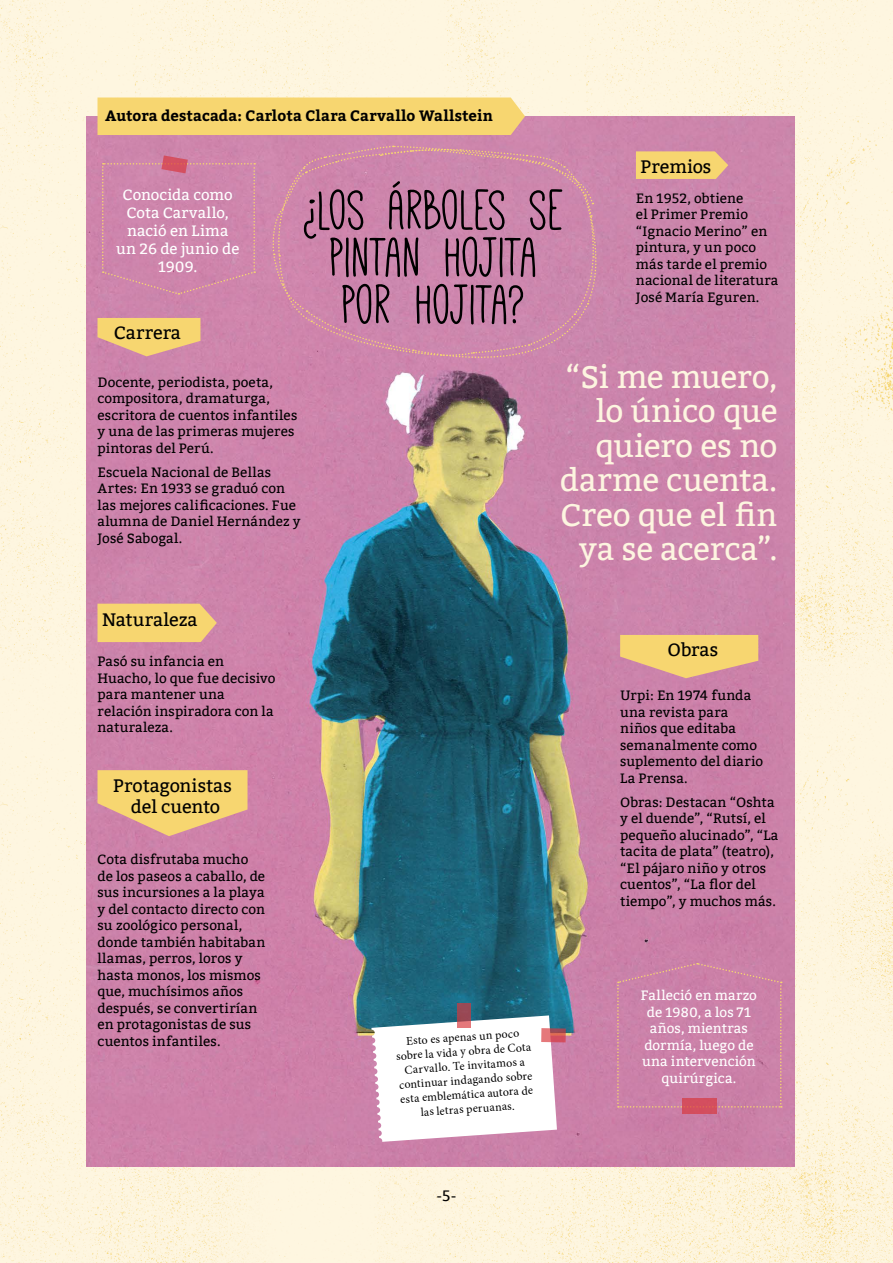
<style>
.page{position:relative;width:893px;height:1263px;background:#fff}
.page>*{position:absolute;margin:0;border:0;box-sizing:border-box;transform-origin:0 0}
.t1{font:62.1px/47.2px "Mathlete Bulky";letter-spacing:.015em;color:#000;text-align:center}
.t2{font:31.5px/34.5px "Bitter";letter-spacing:-.005em;color:#fdf5e0;text-align:right}
.t3{font:18px/21px "Bitter";color:#000;text-align:center}
.t4{font:15px/18px "Bitter";letter-spacing:.01em;color:#fff;text-align:center}
.t5{font:700 15px "Bitter";letter-spacing:.01em;color:#000}
.t6{font:15px "Bitter";color:#000}
.t7{font:13.5px/16.5px "Bitter";letter-spacing:.01em;color:#000}
.t8{font:13.5px/16.5px "Bitter";letter-spacing:.01em;color:#fff;text-align:center}
.t9{font:12px/14.4px "Minion Pro";color:#000;text-align:center}
</style>
<div class="page">
<img style="left:0;top:0;width:893px;height:1263px">
<img style="left:86px;top:116px;width:708px;height:1050px">
<div style="left:98px;top:98px;width:427px;height:37px;background:#f7d670"></div>
<svg style="left:98px;top:604px;width:119px;height:38px;background:#f4d074"></svg>
<svg style="left:636px;top:151px;width:92px;height:28px;background:#f3cf74"></svg>
<svg style="left:98px;top:318px;width:102px;height:38px;background:#edc47c"></svg>
<svg style="left:98px;top:770px;width:150px;height:66px;background:#edc27c"></svg>
<svg style="left:620px;top:635px;width:138px;height:43px;background:#edc37c"></svg>
<div style="left:617px;top:962px;width:165px;height:145px;background:#cb81a8"></div>
<svg style="left:371px;top:1015px;width:186px;height:127px"></svg>
<svg style="left:457px;top:1003px;width:14px;height:25px"></svg>
<svg style="left:541px;top:1028px;width:25px;height:14px"></svg>
<div style="left:102px;top:155px;width:153px;height:140px;background:#ce85ac"></div>
<div style="left:682px;top:1099px;width:34px;height:15px;background:#d34e5e"></div>
<div style="left:272px;top:145px;width:327px;height:221px;background:#cd86ad"></div>
<p class="t5" style="left:105px;top:107px;width:389px">Autora destacada: Carlota Clara Carvallo Wallstein</p>
<p class="t4" style="left:116px;top:186px;width:125px">Conocida como<br>Cota Carvallo, nació en Lima un 26 de junio de<br>1909.</p>
<h3 class="t3" style="left:114px;top:323px;width:69px">Carrera</h3>
<h1 class="t1" style="left:304px;top:186px;width:262px">¿LOS ÁRBOLES SE<br>PINTAN HOJITA<br>POR HOJITA?</h1>
<h3 class="t3" style="left:640px;top:156px;width:72px">Premios</h3>
<p class="t7" style="left:636px;top:190px;width:144px">En 1952, obtiene<br>el Primer Premio “Ignacio Merino” en pintura, y un poco más tarde el premio nacional de literatura<br>José María Eguren.</p>
<p class="t7" style="left:98px;top:374px;width:201px">Docente, periodista, poeta, compositora, dramaturga, escritora de cuentos infantiles y una de las primeras mujeres pintoras del Perú.</p>
<p class="t7" style="left:98px;top:464px;width:205px">Escuela Nacional de Bellas<br>Artes: En 1933 se graduó con las mejores calificaciones. Fue alumna de Daniel Hernández y<br>José Sabogal.</p>
<h3 class="t3" style="left:102px;top:610px;width:97px">Naturaleza</h3>
<p class="t7" style="left:98px;top:653px;width:179px">Pasó su infancia en<br>Huacho, lo que fue decisivo para mantener una relación inspiradora con la naturaleza.</p>
<h3 class="t3" style="left:113px;top:775px;width:120px">Protagonistas del cuento</h3>
<p class="t7" style="left:98px;top:851px;width:169px">Cota disfrutaba mucho de los paseos a caballo, de sus incursiones a la playa y del contacto directo con su zoológico personal, donde también habitaban llamas, perros, loros y hasta monos, los mismos que, muchísimos años después, se convertirían en protagonistas de sus cuentos infantiles.</p>
<h2 class="t2" style="left:560px;top:360px;width:219px">“Si me muero, lo único que quiero es no darme cuenta.<br>Creo que el fin ya se acerca”.</h2>
<h3 class="t3" style="left:668px;top:640px;width:52px">Obras</h3>
<p class="t7" style="left:620px;top:687px;width:145px">Urpi: En 1974 funda una revista para niños que editaba semanalmente como suplemento del diario<br>La Prensa.</p>
<p class="t7" style="left:620px;top:794px;width:160px">Obras: Destacan “Oshta y el duende”, “Rutsí, el pequeño alucinado”, “La tacita de plata” (teatro), “El pájaro niño y otros cuentos”, “La flor del tiempo”, y muchos más.</p>
<p class="t9" style="left:395px;top:1035px;width:137px;rotate:-4deg">Esto es apenas un poco sobre la vida y obra de Cota<br>Carvallo. Te invitamos a continuar indagando sobre esta emblemática autora de las letras peruanas.</p>
<p class="t6" style="left:436px;top:1186px;width:22px">-5-</p>
<p class="t8" style="left:641px;top:987px;width:118px">Falleció en marzo de 1980, a los 71 años, mientras dormía, luego de una intervención quirúrgica.</p>
</div>
